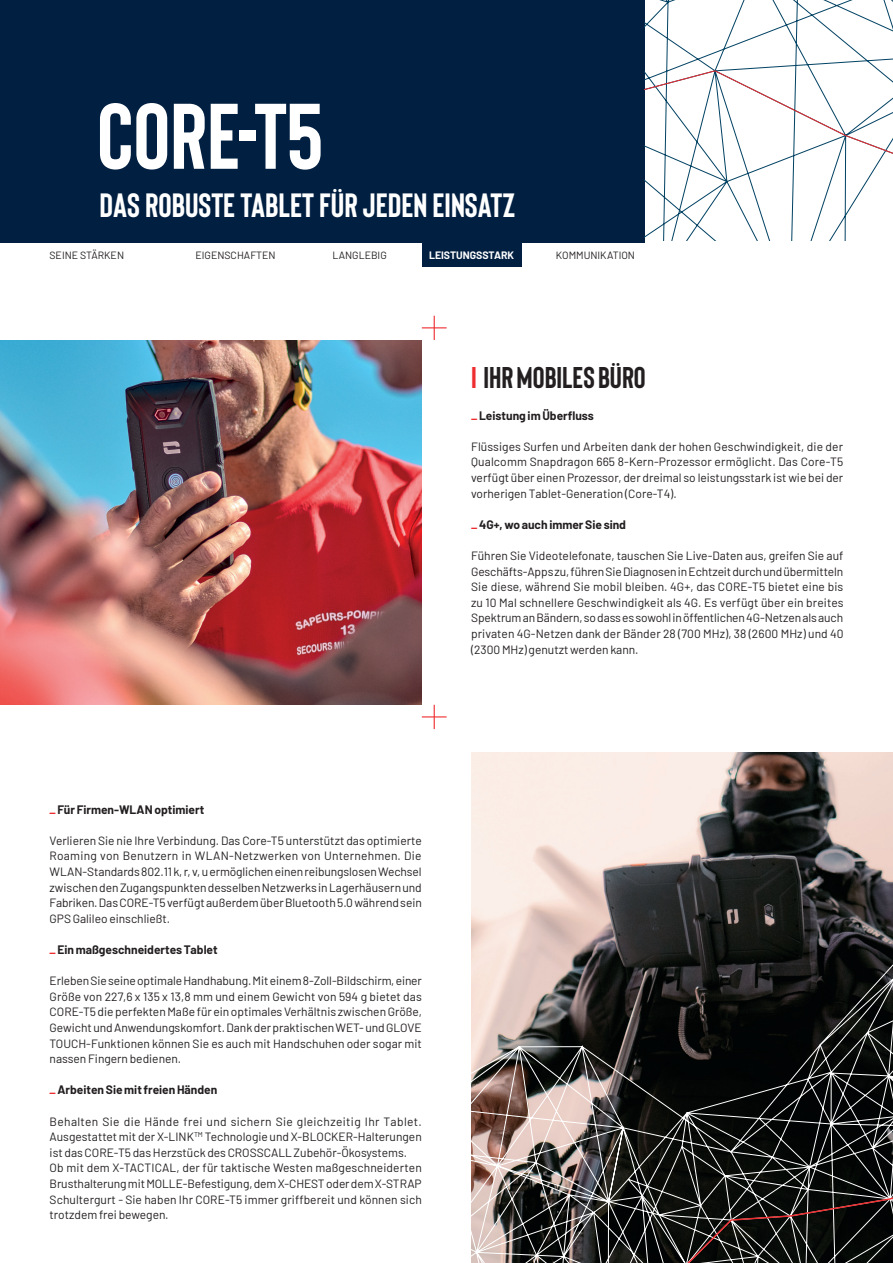
<style>
.page{position:relative;width:893px;height:1263px;background:#fff}
.page>*{position:absolute;margin:0;border:0;box-sizing:border-box;transform-origin:0 0}
.t1{font:700 92.85px "Bison";color:#fff}
.t2{font:700 33.6px "Bison";color:#fff}
.t3{font:700 30px "Bison";color:#231f20}
.t4{font:12px/15.6px "Barlow";color:#231f20;text-align:justify}
.t5{font:700 12px "Barlow";color:#231f20}
.t6{font:10.5px "Barlow";color:#231f20}
.t7{font:700 10.5px "Barlow";color:#fff}
.s1{color:#ee2d30}
</style>
<div class="page">
<img style="left:471px;top:753px;width:422px;height:194px">
<img style="left:0;top:340px;width:422px;height:364px">
<svg style="left:422px;top:316px;width:25px;height:24px"></svg>
<svg style="left:422px;top:705px;width:25px;height:24px"></svg>
<div style="left:0;top:0;width:645px;height:243px;background:#001f41"></div>
<svg style="left:651px;top:0;width:242px;height:19px"></svg>
<svg style="left:645px;top:19px;width:248px;height:221px"></svg>
<div style="left:422px;top:243px;width:99px;height:24px;background:#001f41"></div>
<svg style="left:471px;top:947px;width:9px;height:316px;background:#ceb5ac"></svg>
<svg style="left:480px;top:947px;width:413px;height:316px;background:#3c3937"></svg>
<h1 class="t1" style="left:97px;top:82px;width:227px">CORE-T5</h1>
<h2 class="t2" style="left:100px;top:186px;width:417px">DAS ROBUSTE TABLET FÜR JEDEN EINSATZ</h2>
<p class="t6" style="left:50px;top:250px;width:76px">SEINE STÄRKEN</p>
<p class="t6" style="left:196px;top:250px;width:82px">EIGENSCHAFTEN</p>
<p class="t7" style="left:429px;top:251px;width:87px">LEISTUNGSSTARK</p>
<p class="t6" style="left:332px;top:250px;width:56px">LANGLEBIG</p>
<p class="t6" style="left:556px;top:250px;width:81px">KOMMUNIKATION</p>
<h3 class="t3" style="left:471px;top:360px;width:176px"><span class="s1">I</span> IHR MOBILES BÜRO</h3>
<p class="t5" style="left:471px;top:406px;width:124px"><span class="s1">_</span> Leistung im Überfluss</p>
<p class="t4" style="left:471px;top:439px;width:374px">Flüssiges Surfen und Arbeiten dank der hohen Geschwindigkeit, die der Qualcomm Snapdragon 665 8-Kern-Prozessor ermöglicht. Das Core-T5 verfügt über einen Prozessor, der dreimal so leistungsstark ist wie bei der vorherigen Tablet-Generation (Core-T4).</p>
<p class="t5" style="left:471px;top:520px;width:156px"><span class="s1">_</span> 4G+, wo auch immer Sie sind</p>
<p class="t4" style="left:471px;top:548px;width:374px">Führen Sie Videotelefonate, tauschen Sie Live-Daten aus, greifen Sie auf Geschäfts-Apps zu, führen Sie Diagnosen in Echtzeit durch und übermitteln Sie diese, während Sie mobil bleiben. 4G+, das CORE-T5 bietet eine bis zu 10 Mal schnellere Geschwindigkeit als 4G. Es verfügt über ein breites Spektrum an Bändern, so dass es sowohl in öffentlichen 4G-Netzen als auch privaten 4G-Netzen dank der Bänder 28 (700 MHz), 38 (2600 MHz) und 40 (2300 MHz) genutzt werden kann.</p>
<p class="t5" style="left:50px;top:805px;width:156px"><span class="s1">_</span> Für Firmen-WLAN optimiert</p>
<p class="t4" style="left:50px;top:833px;width:374px">Verlieren Sie nie Ihre Verbindung. Das Core-T5 unterstützt das optimierte Roaming von Benutzern in WLAN-Netzwerken von Unternehmen. Die WLAN-Standards 802.11 k, r, v, u ermöglichen einen reibungslosen Wechsel zwischen den Zugangspunkten desselben Netzwerks in Lagerhäusern und Fabriken. Das CORE-T5 verfügt außerdem über Bluetooth 5.0 während sein GPS Galileo einschließt.</p>
<p class="t5" style="left:50px;top:945px;width:169px"><span class="s1">_</span> Ein maßgeschneidertes Tablet</p>
<p class="t4" style="left:50px;top:974px;width:374px">Erleben Sie seine optimale Handhabung. Mit einem 8-Zoll-Bildschirm, einer Größe von 227,6 x 135 x 13,8 mm und einem Gewicht von 594 g bietet das CORE-T5 die perfekten Maße für ein optimales Verhältnis zwischen Größe, Gewicht und Anwendungskomfort. Dank der praktischen WET- und GLOVE TOUCH-Funktionen können Sie es auch mit Handschuhen oder sogar mit nassen Fingern bedienen.</p>
<p class="t5" style="left:50px;top:1086px;width:169px"><span class="s1">_</span> Arbeiten Sie mit freien Händen</p>
<p class="t4" style="left:50px;top:1114px;width:374px;text-align:left">Behalten Sie die Hände frei und sichern Sie gleichzeitig Ihr Tablet.<br>Ausgestattet mit der X-LINK<sup>TM</sup> Technologie und X-BLOCKER-Halterungen ist das CORE-T5 das Herzstück des CROSSCALL Zubehör-Ökosystems.<br>Ob mit dem X-TACTICAL, der für taktische Westen maßgeschneiderten Brusthalterung mit MOLLE-Befestigung, dem X-CHEST oder dem X-STRAP Schultergurt - Sie haben Ihr CORE-T5 immer griffbereit und können sich trotzdem frei bewegen.</p>
</div>
